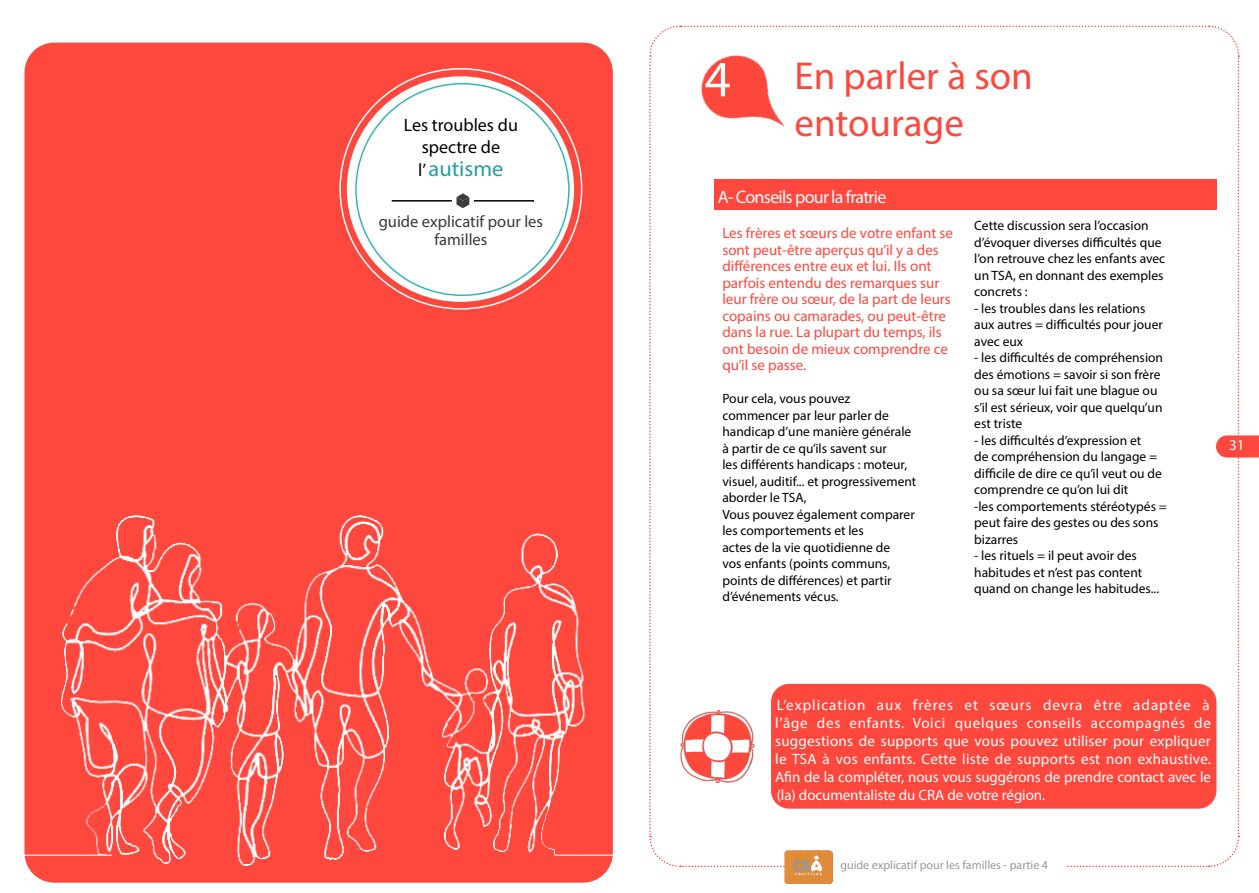
<style>
.page{position:relative;width:1259px;height:893px;background:#fff}
.page>*{position:absolute;margin:0;border:0;box-sizing:border-box;transform-origin:0 0}
.t1{font:39px/46.8px "Myriad Pro";color:#ff483d;text-align:center}
.t2{font:21.9px "Myriad Pro";color:#259fa5}
.t3{font:18px "Myriad Pro";letter-spacing:-.04em;color:#fff}
.t4{font:18px/22.5px "Myriad Pro";color:#000;text-align:center}
.t5{font:16.5px/18px "Myriad Pro";color:#39393e;text-align:center}
.t6{font:15px/18px "Myriad Pro";letter-spacing:-.005em;color:#fff;text-align:justify}
.t7{font:15px/16.5px "Myriad Pro";color:#ff483d}
.t8{font:13.5px/16.5px "Myriad Pro";color:#000}
.t9{font:12px "Myriad Pro";color:#99989d}
.s1{font-size:18px;color:#000}
.s2{font-size:51px;color:#fff}
</style>
<div class="page">
<svg style="left:649px;top:25px;width:610px;height:843px"></svg>
<div style="left:822px;top:846px;width:244px;height:37px;background:#fff"></div>
<img style="left:784px;top:850px;width:48px;height:33px">
<div style="left:24px;top:43px;width:589px;height:840px;background:#ff483d;border-radius:30px"></div>
<div style="left:347px;top:76px;width:227px;height:226px;background:#fff;border-radius:50%"></div>
<svg style="left:456px;top:193px;width:13px;height:15px"></svg>
<hr style="left:392px;top:200px;width:60px;height:2px;background:#000">
<hr style="left:474px;top:200px;width:60px;height:2px;background:#000">
<img style="left:24px;top:514px;width:630px;height:352px">
<img style="left:680px;top:44px;width:106px;height:104px">
<div style="left:713px;top:179px;width:503px;height:30px;background:#ff483d"></div>
<div style="left:771px;top:684px;width:445px;height:125px;background:#ff483d;border-radius:18px"></div>
<img style="left:678px;top:710px;width:79px;height:72px">
<h3 class="t4" style="left:404px;top:113px;width:116px">Les troubles du spectre de</h3>
<h2 class="t2" style="left:418px;top:155px;width:87px"><span class="s1">l’</span> autisme</h2>
<p class="t5" style="left:379px;top:212px;width:166px">guide explicatif pour les familles</p>
<h1 class="t1" style="left:704px;top:52px;width:330px"><span class="s2">4</span> En parler à son entourage</h1>
<h3 class="t3" style="left:718px;top:186px;width:170px">A- Conseils pour la fratrie</h3>
<p class="t7" style="left:722px;top:225px;width:232px">Les frères et sœurs de votre enfant se sont peut-être aperçus qu’il y a des différences entre eux et lui. Ils ont parfois entendu des remarques sur leur frère ou sœur, de la part de leurs copains ou camarades, ou peut-être dans la rue. La plupart du temps, ils ont besoin de mieux comprendre ce qu’il se passe.</p>
<p class="t8" style="left:722px;top:390px;width:195px">Pour cela, vous pouvez commencer par leur parler de handicap d’une manière générale à partir de ce qu’ils savent sur<br>les différents handicaps : moteur, visuel, auditif... et progressivement aborder le TSA,<br>Vous pouvez également comparer les comportements et les<br>actes de la vie quotidienne de<br>vos enfants (points communs, points de différences) et partir d’événements vécus.</p>
<p class="t8" style="left:974px;top:217px;width:192px">Cette discussion sera l’occasion d’évoquer diverses difficultés que l’on retrouve chez les enfants avec un TSA, en donnant des exemples concrets :</p>
<p class="t8" style="left:974px;top:300px;width:190px">- les troubles dans les relations aux autres = difficultés pour jouer avec eux</p>
<p class="t8" style="left:974px;top:349px;width:190px">- les difficultés de compréhension des émotions = savoir si son frère ou sa sœur lui fait une blague ou s’il est sérieux, voir que quelqu’un est triste</p>
<p class="t8" style="left:974px;top:432px;width:194px">- les difficultés d’expression et<br>de compréhension du langage = difficile de dire ce qu’il veut ou de comprendre ce qu’on lui dit<br>-les comportements stéréotypés = peut faire des gestes ou des sons bizarres</p>
<p class="t8" style="left:974px;top:547px;width:186px">- les rituels = il peut avoir des habitudes et n’est pas content quand on change les habitudes...</p>
<p class="t6" style="left:1229px;top:436px;width:17px">31</p>
<p class="t6" style="left:775px;top:696px;width:437px">L’explication aux frères et sœurs devra être adaptée à l’âge des enfants. Voici quelques conseils accompagnés de suggestions de supports que vous pouvez utiliser pour expliquer le TSA à vos enfants. Cette liste de supports est non exhaustive.<br>Afin de la compléter, nous vous suggérons de prendre contact avec le (la) documentaliste du CRA de votre région.</p>
<p class="t9" style="left:840px;top:857px;width:209px">guide explicatif pour les familles - partie 4</p>
</div>
